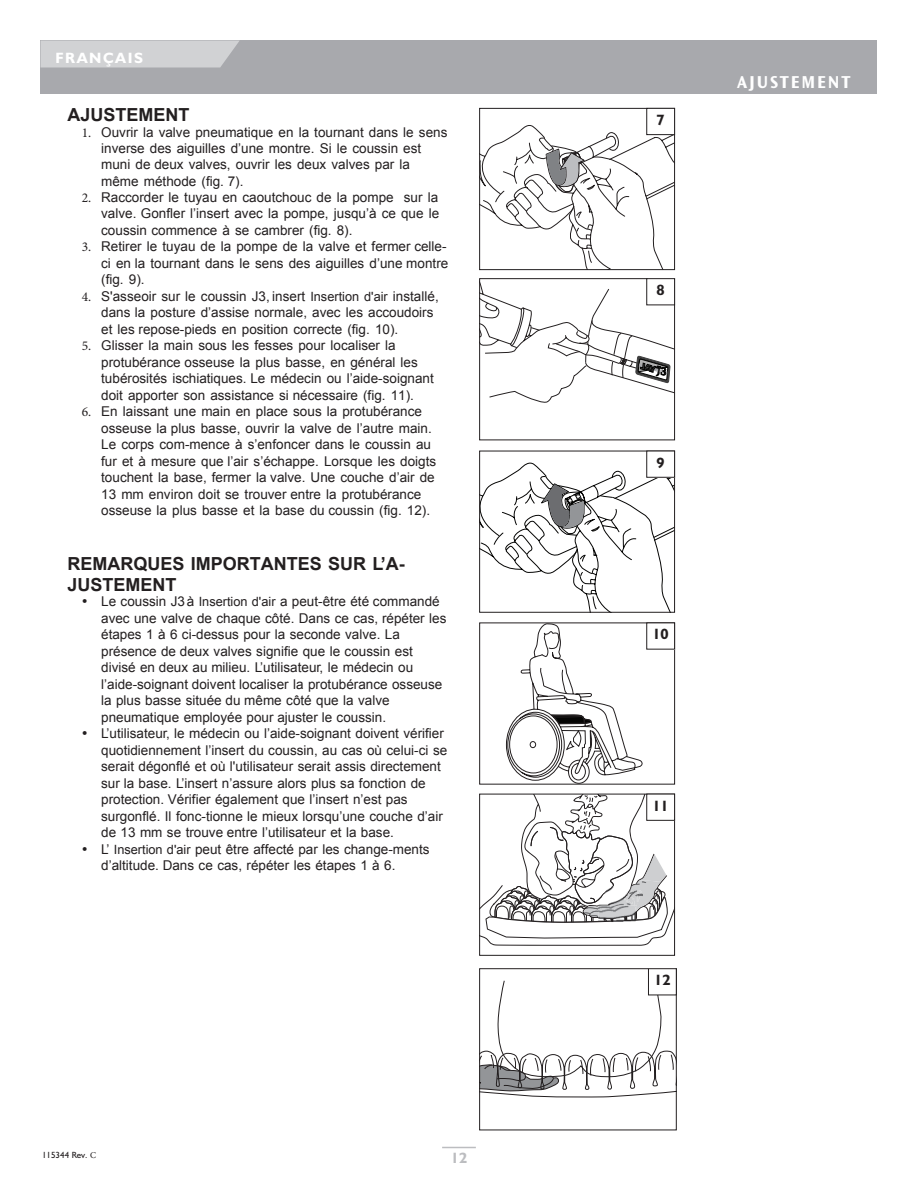
<style>
.page{position:relative;width:918px;height:1188px;background:#fff}
.page>*{position:absolute;margin:0;border:0;box-sizing:border-box;transform-origin:0 0}
.t1{font:700 18px/21px "Arial";color:#231f20}
.t2{font:18px "Ocean Sans MM.648.wt.475.wd";letter-spacing:.105em;color:#fff}
.t3{font:700 15px "Humanist 521 BT";color:#231f20}
.t4{font:700 15px "Humanist 521 BT";letter-spacing:.11em;color:#fff}
.t5{font:700 15px "Humanist 521 BT";color:#bcbdc0}
.t6{font:13.5px/16.5px "Arial";color:#231f20}
.t7{font:9px "Humanist 521 BT";color:#231f20}
.s1{font-family:"Minion Pro"}
.s2{font-size:12.75px}
.s3{font-family:"Humanist 521 BT"}
</style>
<div class="page">
<div style="left:40px;top:40px;width:838px;height:54px;background:#a8a9ad"></div>
<svg style="left:40px;top:40px;width:200px;height:28px;background:#cdced0"></svg>
<hr style="left:442px;top:1147px;width:34px;height:1px;background:#bcbdc0">
<svg style="left:506px;top:625px;width:137px;height:158px"></svg>
<div style="left:479px;top:623px;width:196px;height:162px;border:1px solid #231f20"></div>
<div style="left:646px;top:623px;width:29px;height:27px;border:1px solid #231f20"></div>
<svg style="left:481px;top:796px;width:192px;height:150px"></svg>
<img style="left:598px;top:886px;width:44px;height:20px">
<img style="left:598px;top:906px;width:39px;height:26px">
<div style="left:479px;top:794px;width:196px;height:162px;border:1px solid #231f20"></div>
<div style="left:647px;top:794px;width:28px;height:26px;background:#fff"></div>
<div style="left:646px;top:794px;width:29px;height:27px;border:1px solid #231f20"></div>
<svg style="left:481px;top:125px;width:192px;height:143px"></svg>
<div style="left:479px;top:108px;width:196px;height:162px;border:1px solid #231f20"></div>
<div style="left:647px;top:108px;width:28px;height:27px;background:#fff"></div>
<div style="left:646px;top:108px;width:29px;height:27px;border:1px solid #231f20"></div>
<svg style="left:481px;top:285px;width:192px;height:118px"></svg>
<div style="left:479px;top:278px;width:196px;height:162px;border:1px solid #231f20"></div>
<div style="left:647px;top:279px;width:28px;height:26px;background:#fff"></div>
<div style="left:646px;top:278px;width:29px;height:27px;border:1px solid #231f20"></div>
<svg style="left:481px;top:462px;width:192px;height:149px"></svg>
<div style="left:479px;top:451px;width:196px;height:162px;border:1px solid #231f20"></div>
<div style="left:647px;top:451px;width:28px;height:26px;background:#fff"></div>
<div style="left:646px;top:451px;width:29px;height:27px;border:1px solid #231f20"></div>
<svg style="left:481px;top:981px;width:194px;height:116px"></svg>
<div style="left:479px;top:968px;width:198px;height:162px;border:1px solid #231f20"></div>
<div style="left:648px;top:969px;width:28px;height:26px;background:#fff"></div>
<div style="left:648px;top:968px;width:29px;height:27px;border:1px solid #231f20"></div>
<p class="t4" style="left:56px;top:52px;width:89px">FRANÇAIS</p>
<h1 class="t1" style="left:68px;top:104px;width:124px">AJUSTEMENT</h1>
<p class="t6" style="left:101px;top:124px;width:348px;text-indent:-20px"><span class="s1">1.</span> Ouvrir la valve pneumatique en la tournant dans le sens inverse des aiguilles d’une montre. Si le coussin est muni de deux valves, ouvrir les deux valves par la même méthode (fig. 7).</p>
<p class="t6" style="left:101px;top:189px;width:340px;text-align:justify;text-indent:-20px"><span class="s1">2.</span> Raccorder le tuyau en caoutchouc de la pompe sur la valve. Gonfler l’insert avec la pompe, jusqu’à ce que le coussin commence à se cambrer (fig. 8).</p>
<p class="t6" style="left:101px;top:239px;width:349px;text-indent:-20px"><span class="s1">3.</span> Retirer le tuyau de la pompe de la valve et fermer celle&shy;ci en la tournant dans le sens des aiguilles d’une montre (fig. 9).</p>
<p class="t6" style="left:101px;top:288px;width:339px;text-indent:-20px"><span class="s1">4.</span> S'asseoir sur le coussin J3, insert <span class="s2">Insertion d'air</span> installé, dans la posture d’assise normale, avec les accoudoirs et les repose-pieds en position correcte (fig. 10).</p>
<p class="t6" style="left:101px;top:337px;width:334px;text-indent:-20px"><span class="s1">5.</span> Glisser la main sous les fesses pour localiser la protubérance osseuse la plus basse, en général les tubérosités ischiatiques. Le médecin ou l’aide-soignant doit apporter son assistance si nécessaire (fig. 11).</p>
<p class="t6" style="left:101px;top:403px;width:337px;text-indent:-20px"><span class="s1">6.</span> En laissant une main en place sous la protubérance osseuse la plus basse, ouvrir la valve de l’autre main.<br>Le corps com-mence à s’enfoncer dans le coussin au fur et à mesure que l’air s’échappe. Lorsque les doigts touchent la base, fermer la valve. Une couche d’air de 13 mm environ doit se trouver entre la protubérance osseuse la plus basse et la base du coussin (fig. 12).</p>
<h1 class="t1" style="left:68px;top:554px;width:339px">REMARQUES IMPORTANTES SUR L’A-<br>JUSTEMENT</h1>
<p class="t6" style="left:101px;top:594px;width:347px;text-indent:-20px"><span class="s3">•</span> Le coussin J3 à <span class="s2">Insertion d'air</span> a peut-être été commandé avec une valve de chaque côté. Dans ce cas, répéter les étapes 1 à 6 ci-dessus pour la seconde valve. La présence de deux valves signifie que le coussin est divisé en deux au milieu. L’utilisateur, le médecin ou l’aide-soignant doivent localiser la protubérance osseuse la plus basse située du même côté que la valve pneumatique employée pour ajuster le coussin.</p>
<p class="t6" style="left:101px;top:725px;width:348px;text-indent:-20px"><span class="s3">•</span> L’utilisateur, le médecin ou l’aide-soignant doivent vérifier quotidiennement l’insert du coussin, au cas où celui-ci se serait dégonflé et où l'utilisateur serait assis directement sur la base. L’insert n’assure alors plus sa fonction de protection. Vérifier également que l’insert n’est pas surgonflé. Il fonc-tionne le mieux lorsqu’une couche d’air de 13 mm se trouve entre l’utilisateur et la base.</p>
<p class="t6" style="left:101px;top:841px;width:330px;text-indent:-20px"><span class="s3">•</span> L’ <span class="s2">Insertion d'air</span> peut être affecté par les change-ments d’altitude. Dans ce cas, répéter les étapes 1 à 6.</p>
<p class="t7" style="left:42px;top:1152px;width:55px">115344 Rev. <span class="s1">C</span></p>
<p class="t5" style="left:451px;top:1152px;width:18px">12</p>
<p class="t3" style="left:657px;top:115px;width:10px">7</p>
<p class="t3" style="left:657px;top:285px;width:10px">8</p>
<p class="t3" style="left:657px;top:457px;width:10px">9</p>
<p class="t3" style="left:652px;top:629px;width:18px">10</p>
<p class="t3" style="left:652px;top:800px;width:18px">11</p>
<p class="t3" style="left:654px;top:975px;width:18px">12</p>
<h1 class="t2" style="left:737px;top:75px;width:115px">AJUSTEMENT</h1>
</div>
